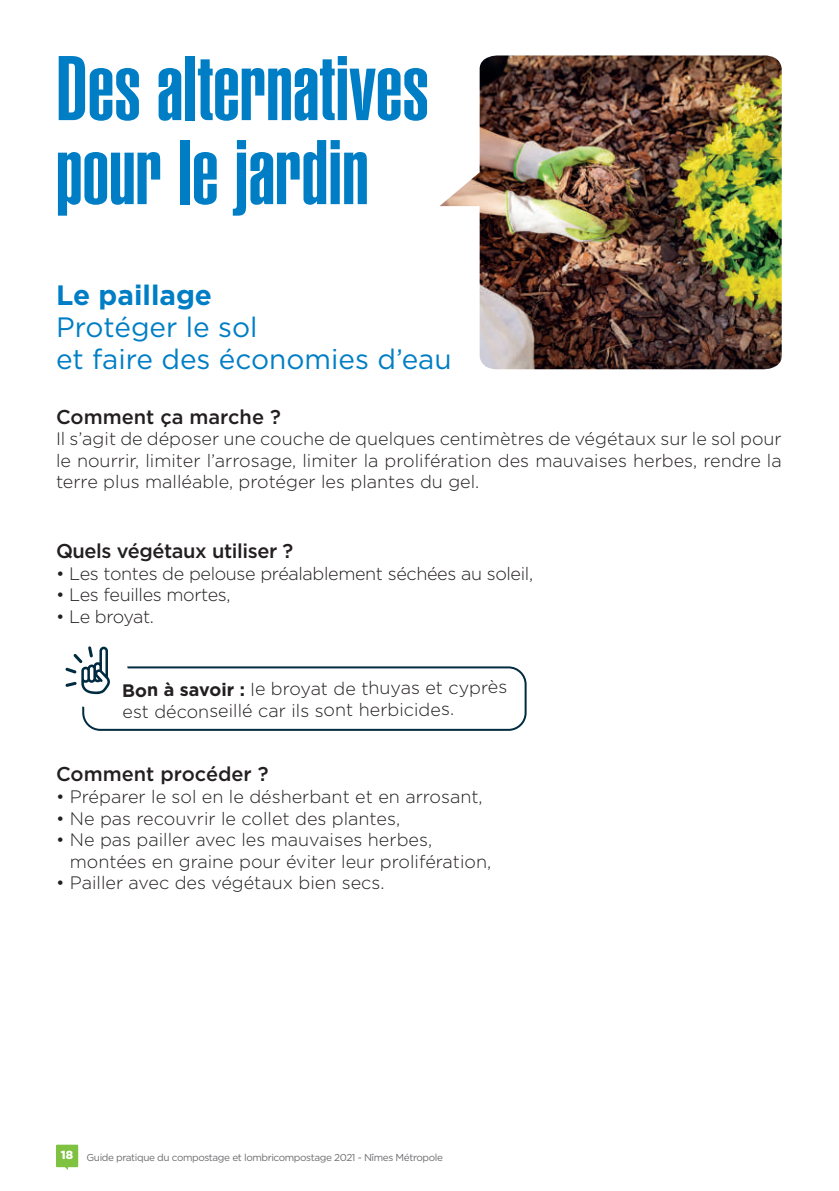
<style>
.page{position:relative;width:839px;height:1191px;background:#fff}
.page>*{position:absolute;margin:0;border:0;box-sizing:border-box;transform-origin:0 0}
.t1{font:900 extra-condensed 90px/84px "Helvetica";color:#007ec5;scale:1.06 1}
.t2{font:28px/32px "Gotham";color:#007ec5}
.t3{font:700 28px "Gotham";color:#007ec5}
.t4{font:500 20px "Gotham";letter-spacing:-.01em;color:#231f20}
.t5{font:300 18px/21.6px "Gotham";color:#231f20}
.t6{font:300 18px "Gotham";letter-spacing:-.02em;color:#231f20}
.t7{font:300 18px "Gotham";letter-spacing:-.035em;color:#231f20}
.t8{font:900 11.6px "Gotham";color:#fff}
.t9{font:10px "Gotham";letter-spacing:-.04em;color:#6c6d70}
.s1{font-weight:700}
</style>
<div class="page">
<svg style="left:56px;top:1145px;width:22px;height:24px"></svg>
<div style="left:82px;top:666px;width:445px;height:65px;border:2px solid #002b40;border-radius:17px"></div>
<div style="left:56px;top:636px;width:72px;height:72px;background:#fff;border-radius:50%"></div>
<svg style="left:65px;top:646px;width:45px;height:48px"></svg>
<img style="left:440px;top:55px;width:342px;height:314px">
<h1 class="t1" style="left:56px;top:46px;width:353px">Des alternatives pour le jardin</h1>
<h2 class="t3" style="left:56px;top:277px;width:158px">Le paillage</h2>
<h2 class="t2" style="left:56px;top:311px;width:397px">Protéger le sol<br>et faire des économies d’eau</h2>
<p class="t4" style="left:56px;top:403px;width:226px">Comment ça marche ?</p>
<p class="t5" style="left:56px;top:427px;width:727px;text-align:justify">Il s’agit de déposer une couche de quelques centimètres de végétaux sur le sol pour le nourrir, limiter l’arrosage, limiter la prolifération des mauvaises herbes, rendre la terre plus malléable, protéger les plantes du gel.</p>
<p class="t4" style="left:56px;top:538px;width:239px">Quels végétaux utiliser ?</p>
<p class="t6" style="left:56px;top:562px;width:479px">• Les tontes de pelouse préalablement séchées au soleil,</p>
<p class="t6" style="left:56px;top:583px;width:176px">• Les feuilles mortes,</p>
<p class="t7" style="left:56px;top:605px;width:100px">• Le broyat.</p>
<p class="t5" style="left:122px;top:676px;width:387px;line-height:22.4px"><span class="s1">Bon à savoir :</span> le broyat de thuyas et cyprès est déconseillé car ils sont herbicides.</p>
<p class="t4" style="left:56px;top:761px;width:214px">Comment procéder ?</p>
<p class="t5" style="left:56px;top:785px;width:428px">• Préparer le sol en le désherbant et en arrosant,</p>
<p class="t5" style="left:56px;top:807px;width:346px">• Ne pas recouvrir le collet des plantes,</p>
<p class="t5" style="left:70px;top:828px;width:423px;text-indent:-14px">• Ne pas pailler avec les mauvaises herbes, montées en graine pour éviter leur prolifération,</p>
<p class="t5" style="left:56px;top:872px;width:330px">• Pailler avec des végétaux bien secs.</p>
<p class="t8" style="left:61px;top:1147px;width:14px">18</p>
<p class="t9" style="left:86px;top:1151px;width:358px">Guide pratique du compostage et lombricompostage 2021 - Nîmes Métropole</p>
</div>
